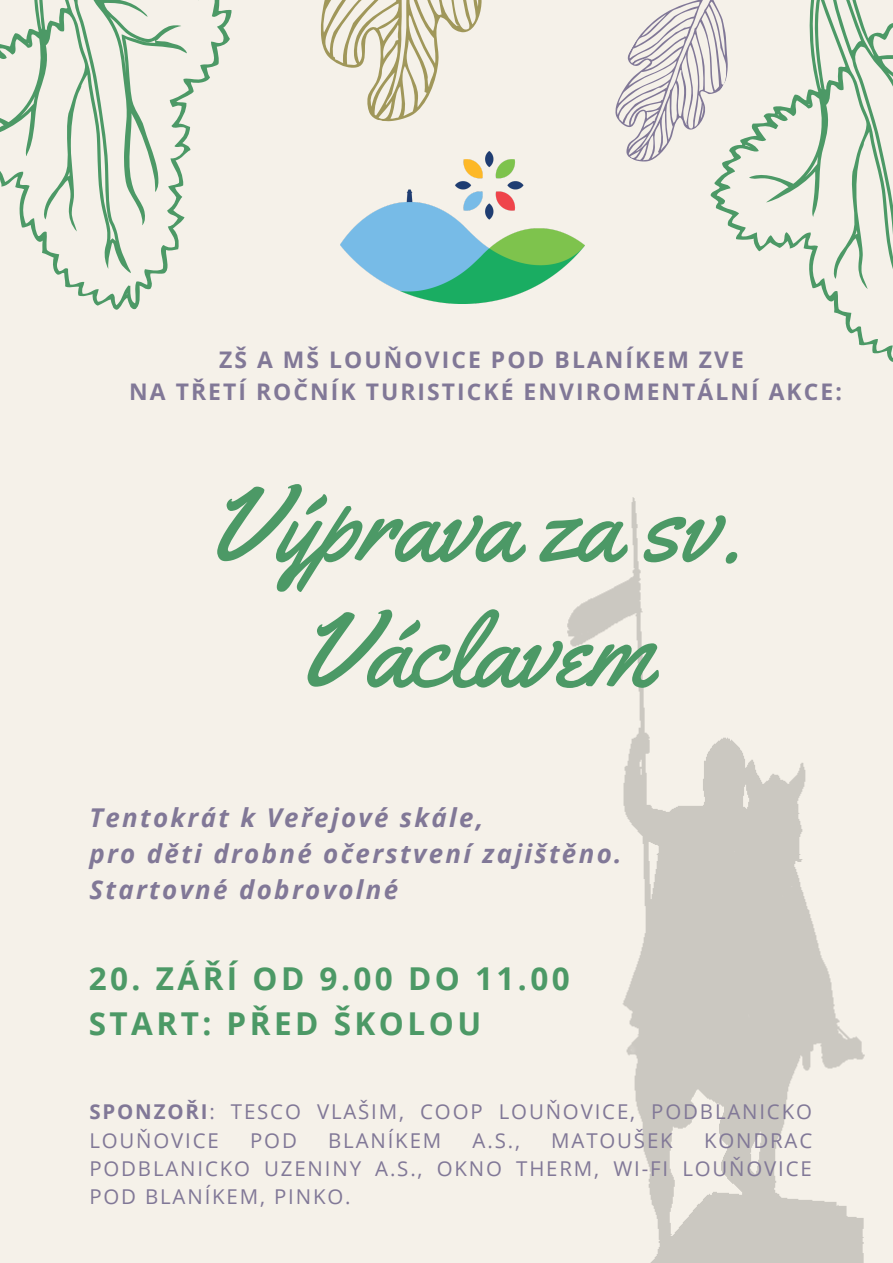
<style>
.page{position:relative;width:893px;height:1263px;background:#f5f1e9}
.page>*{position:absolute;margin:0;border:0;box-sizing:border-box;transform-origin:0 0}
.t1{font:104.62px/125.5px "Yellowtail";color:#4c9966;text-align:center}
.t2{font:700 31.5px/44.4px "Open Sans";letter-spacing:.11em;color:#4c9966}
.t3{font:italic 700 25.88px/36px "Open Sans";letter-spacing:.09em;color:#817897}
.t4{font:700 22.88px/31.5px "Open Sans";letter-spacing:.09em;color:#817897;text-align:center}
.t5{font:20.4px/28.1px "Open Sans";letter-spacing:.09em;color:#817897}
.s1{font-weight:700}
</style>
<div class="page">
<svg style="left:321px;top:0;width:161px;height:122px"></svg>
<svg style="left:710px;top:0;width:183px;height:362px"></svg>
<svg style="left:0;top:0;width:232px;height:310px"></svg>
<img style="left:567px;top:497px;width:298px;height:766px">
<img style="left:340px;top:151px;width:244px;height:152px">
<svg style="left:615px;top:0;width:199px;height:180px"></svg>
<p class="t4" style="left:129px;top:343px;width:714px">ZŠ A MŠ LOUŇOVICE POD BLANÍKEM ZVE<br>NA TŘETÍ ROČNÍK TURISTICKÉ ENVIROMENTÁLNÍ AKCE:</p>
<h1 class="t1" style="left:206px;top:463px;width:537px">Výprava za sv.<br>Václavem</h1>
<p class="t3" style="left:89px;top:799px;width:534px">Tentokrát k Veřejové skále,<br>pro děti drobné očerstvení zajištěno.<br>Startovné dobrovolné</p>
<h2 class="t2" style="left:89px;top:956px;width:482px">20. ZÁŘÍ OD 9.00 DO 11.00<br>START: PŘED ŠKOLOU</h2>
<p class="t5" style="left:89px;top:1097px;width:724px"><span class="s1">SPONZOŘI</span>: TESCO VLAŠIM, COOP LOUŇOVICE, PODBLANICKO<br>LOUŇOVICE</p>
<p class="t5" style="left:250px;top:1125px;width:48px">POD</p>
<p class="t5" style="left:328px;top:1125px;width:115px">BLANÍKEM</p>
<p class="t5" style="left:472px;top:1125px;width:49px">A.S.,</p>
<p class="t5" style="left:551px;top:1125px;width:123px">MATOUŠEK</p>
<p class="t5" style="left:89px;top:1125px;width:724px;text-align:justify;text-indent:614px">KONDRAC PODBLANICKO UZENINY A.S., OKNO THERM, WI-FI LOUŇOVICE POD BLANÍKEM, PINKO.</p>
</div>
